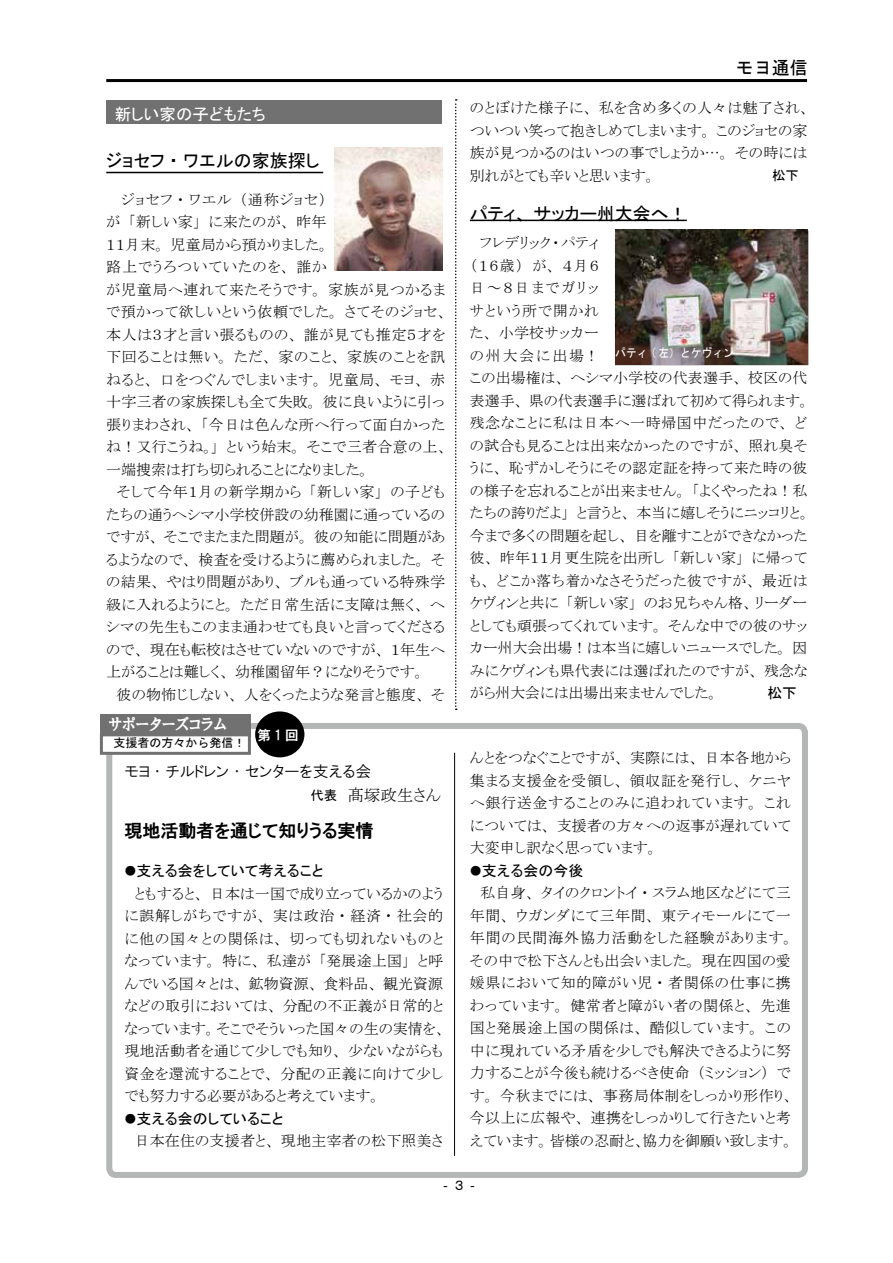
<style>
.page{position:relative;width:893px;height:1263px;background:#fff}
.page>*{position:absolute;margin:0;border:0;box-sizing:border-box;transform-origin:0 0}
.t1{font:18px "MS P Gothic";color:#000}
.t2{font:18px "HGP Gothic E";color:#000}
.t3{font:18px "MS Gothic";color:#000}
.t4{font:16.5px "MS P Gothic";color:#fff}
.t5{font:16.5px "HGP Soei Presence EB";color:#fff;scale:.9 1}
.t6{font:16.5px "MS P Mincho";color:#000}
.t7{font:15.9px "HGP Gothic M";color:#000}
.t8{font:15px/22.5px "MS P Mincho";letter-spacing:.02em;color:#000}
.t9{font:14.85px/22.5px "MS P Mincho";letter-spacing:.01em;color:#000}
.t10{font:13.5px "MS Gothic";color:#000}
.t11{font:13.5px "MS P Gothic";color:#000}
.t12{font:13.5px "HGP Gothic E";color:#fff}
.t13{font:12px "MS Gothic";color:#000}
.t14{font:12px "MS Gothic";color:#fff;scale:.9 1}
.s1{font-family:"MS P Gothic";font-size:13.5px}
.s2{font-family:"MS P Gothic";font-size:12px}
.s3{font-family:"MS P Gothic"}
</style>
<div class="page">
<div style="left:106px;top:723px;width:702px;height:455px;border:6px solid #b5b6b6;border-radius:7px"></div>
<div style="left:106px;top:101px;width:336px;height:23px;background:#727171"></div>
<hr style="left:106px;top:79px;width:701px;height:3px;background:#000">
<svg style="left:455px;top:99px;width:2px;height:611px"></svg>
<hr style="left:454px;top:753px;width:1px;height:403px;background:#000">
<div style="left:255px;top:711px;width:49px;height:46px;background:#000;border-radius:50%"></div>
<hr style="left:106px;top:172px;width:217px;height:1px;background:#000">
<hr style="left:470px;top:220px;width:217px;height:1px;background:#000">
<div style="left:100px;top:714px;width:151px;height:23px;background:#727171"></div>
<div style="left:101px;top:735px;width:148px;height:18px;background:#fff"></div>
<div style="left:100px;top:733px;width:151px;height:22px;border:3px solid #727171"></div>
<img style="left:334px;top:148px;width:108px;height:122px">
<img style="left:615px;top:229px;width:193px;height:136px">
<p class="t4" style="left:115px;top:106px;width:153px">新しい家の子どもたち</p>
<p class="t1" style="left:106px;top:152px;width:215px">ジョセフ・ワエルの家族探し</p>
<p class="t8" style="left:106px;top:188px;width:343px;text-indent:15px">ジョセフ・ワエル（通称ジョセ）<br>が「新しい家」に来たのが、昨年<br>１１月末。児童局から預かりました。<br>路上でうろついていたのを、誰か<br>が児童局へ連れて来たそうです。家族が見つかるまで預かって欲しいという依頼でした。さてそのジョセ、本人は３才と言い張るものの、誰が見ても推定５才を下回ることは無い。ただ、家のこと、家族のことを訊ねると、口をつぐんでしまいます。児童局、モヨ、赤十字三者の家族探しも全て失敗。彼に良いように引っ張りまわされ、「今日は色んな所へ行って面白かったね！又行こうね。」という始末。そこで三者合意の上、一端捜索は打ち切られることになりました。<br>　そして今年１月の新学期から「新しい家」の子どもたちの通うヘシマ小学校併設の幼稚園に通っているのですが、そこでまたまた問題が。彼の知能に問題があるようなので、検査を受けるように薦められました。その結果、やはり問題があり、ブルも通っている特殊学級に入れるようにと。ただ日常生活に支障は無く、ヘシマの先生もこのまま通わせても良いと言ってくださるので、現在も転校はさせていないのですが、１年生へ上がることは難しく、幼稚園留年？になりそうです。<br>　彼の物怖じしない、人をくったような発言と態度、そ</p>
<p class="t5" style="left:108px;top:716px;width:133px">サポーターズコラム</p>
<p class="t13" style="left:114px;top:737px;width:133px">支援者の方々から発信！</p>
<p class="t12" style="left:257px;top:729px;width:43px">第1回</p>
<p class="t7" style="left:124px;top:763px;width:248px">モヨ・チルドレン・センターを支える会</p>
<p class="t6" style="left:310px;top:787px;width:132px"><span class="s1">代表</span> 髙塚政生さん</p>
<p class="t2" style="left:124px;top:822px;width:251px">現地活動者を通じて知りうる実情</p>
<p class="t8" style="left:124px;top:859px;width:323px"><span class="s2">●</span><span class="s3">支える会をしていて考えること<br></span>　ともすると、日本は一国で成り立っているかのように誤解しがちですが、実は政治・経済・社会的に他の国々との関係は、切っても切れないものとなっています。特に、私達が「発展途上国」と呼んでいる国々とは、鉱物資源、食料品、観光資源などの取引においては、分配の不正義が日常的となっています。そこでそういった国々の生の実情を、現地活動者を通じて少しでも知り、少ないながらも資金を還流することで、分配の正義に向けて少しでも努力する必要があると考えています。</p>
<p class="t8" style="left:124px;top:1107px;width:320px"><span class="s2">●</span><span class="s3">支える会のしていること<br></span>　日本在住の支援者と、現地主宰者の松下照美さ</p>
<p class="t3" style="left:736px;top:58px;width:74px">モヨ通信</p>
<p class="t8" style="left:470px;top:97px;width:341px">のとぼけた様子に、私を含め多くの人々は魅了され、ついつい笑って抱きしめてしまいます。このジョセの家族が見つかるのはいつの事でしょうか…。その時には別れがとても辛いと思います。　　</p>
<p class="t11" style="left:763px;top:169px;width:37px">　松下</p>
<p class="t1" style="left:470px;top:204px;width:219px">パティ、サッカー州大会へ！</p>
<p class="t9" style="left:470px;top:232px;width:341px;text-indent:10px">フレデリック・パティ<br>（１６歳）が、４月６<br>日～８日までガリッ<br>サという所で開かれ<br>た、小学校サッカー<br>の州大会に出場！<br>この出場権は、ヘシマ小学校の代表選手、校区の代表選手、県の代表選手に選ばれて初めて得られます。残念なことに私は日本へ一時帰国中だったので、どの試合も見ることは出来なかったのですが、照れ臭そうに、恥ずかしそうにその認定証を持って来た時の彼の様子を忘れることが出来ません。「よくやったね！私たちの誇りだよ」と言うと、本当に嬉しそうにニッコリと。今まで多くの問題を起し、目を離すことができなかった彼、昨年１１月更生院を出所し「新しい家」に帰っても、どこか落ち着かなさそうだった彼ですが、最近はケヴィンと共に「新しい家」のお兄ちゃん格、リーダーとしても頑張ってくれています。そんな中での彼のサッカー州大会出場！は本当に嬉しいニュースでした。因みにケヴィンも県代表には選ばれたのですが、残念ながら州大会には出場出来ませんでした。 <span class="s3">　　　　松下</span></p>
<p class="t14" style="left:615px;top:347px;width:133px">パティ ( 左）とケヴィン</p>
<p class="t8" style="left:470px;top:747px;width:323px;text-align:justify">んとをつなぐことですが、実際には、日本各地から集まる支援金を受領し、領収証を発行し、ケニヤへ銀行送金することのみに追われています。これについては、支援者の方々への返事が遅れていて大変申し訳なく思っています。</p>
<p class="t8" style="left:470px;top:859px;width:325px"><span class="s2">●</span><span class="s3">支える会の今後<br></span>　私自身、タイのクロントイ・スラム地区などにて三年間、ウガンダにて三年間、東ティモールにて一年間の民間海外協力活動をした経験があります。その中で松下さんとも出会いました。現在四国の愛媛県において知的障がい児・者関係の仕事に携わっています。健常者と障がい者の関係と、先進国と発展途上国の関係は、酷似しています。この中に現れている矛盾を少しでも解決できるように努力することが今後も続けるべき使命（ミッション）です。今秋までには、事務局体制をしっかり形作り、今以上に広報や、連携をしっかりして行きたいと考えています。皆様の忍耐と、協力を御願い致します。</p>
<p class="t10" style="left:439px;top:1178px;width:42px">‐３‐</p>
</div>
